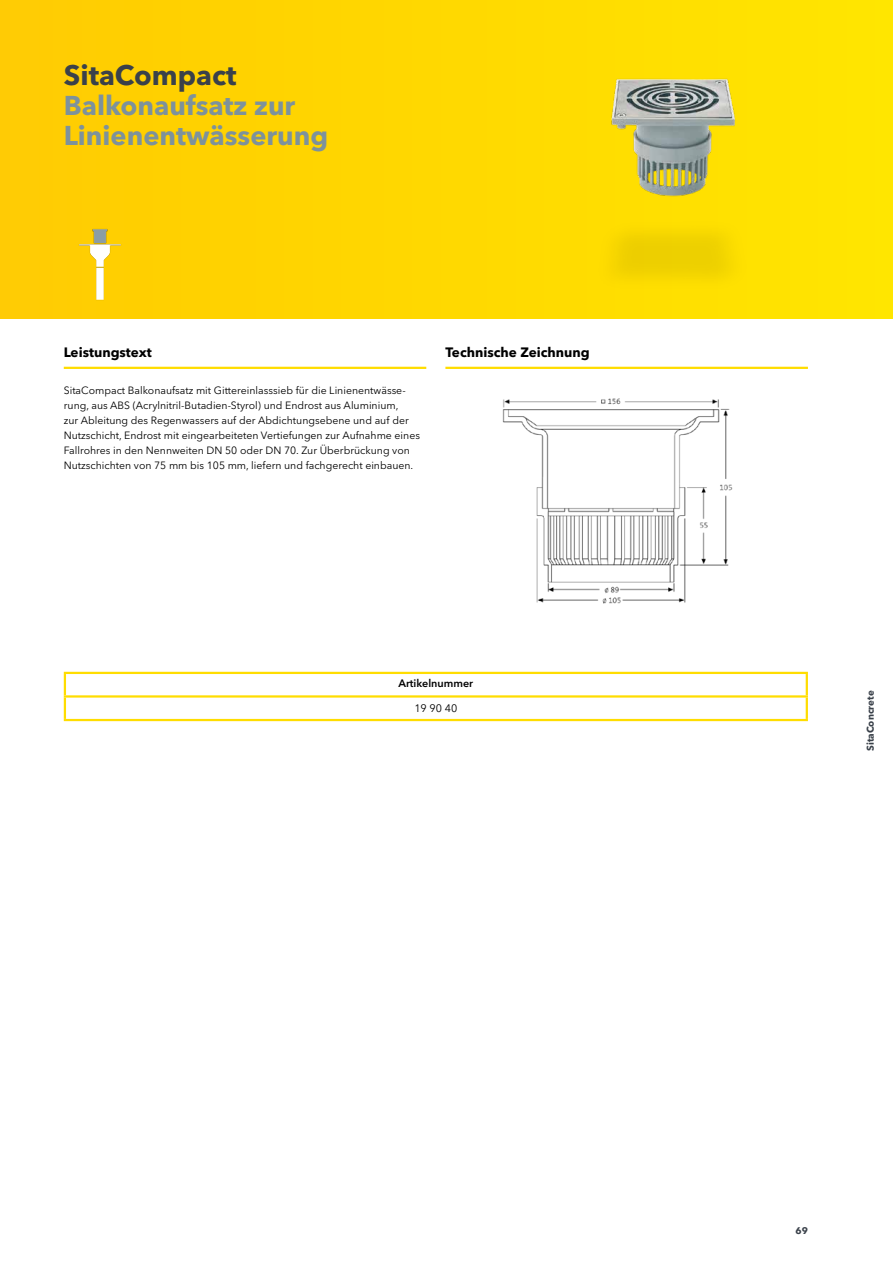
<style>
.page{position:relative;width:893px;height:1263px;background:#fff}
.page>*{position:absolute;margin:0;border:0;box-sizing:border-box;transform-origin:0 0}
.t1{font:700 28.05px "Avenir Next W1 G";color:#3a414a}
.t2{font:700 27px/30px "Avenir Next W1 G";color:#7d929c}
.t3{font:700 13.5px "Avenir Next W1 G";color:#000}
.t4{font:600 10.8px "Avenir Next W1 G";color:#000}
.t5{font:10.8px "Avenir Next W1 G";color:#000}
.t6{font:10.5px/15px "Avenir Next W1 G";color:#000}
.t7{font:700 9.75px "Avenir Next W1 G";color:#3a414a}
.t8{font:700 9.6px "Avenir Next W1 G";color:#3a414a}
</style>
<div class="page">
<div style="left:0;top:0;width:893px;height:319px;background:linear-gradient(to right,#ffcb01,#ffe600)"></div>
<hr style="left:64px;top:674px;width:2px;height:21px;background:#fd0">
<hr style="left:64px;top:672px;width:744px;height:2px;background:#fd0">
<hr style="left:806px;top:674px;width:2px;height:21px;background:#fd0">
<hr style="left:64px;top:698px;width:2px;height:21px;background:#fd0">
<hr style="left:64px;top:695px;width:744px;height:3px;background:#fd0">
<hr style="left:806px;top:698px;width:2px;height:21px;background:#fd0">
<hr style="left:64px;top:719px;width:744px;height:2px;background:#fd0">
<img style="left:523px;top:34px;width:306px;height:285px">
<img style="left:51px;top:215px;width:98px;height:98px">
<img style="left:502px;top:398px;width:231px;height:206px">
<hr style="left:64px;top:367px;width:362px;height:2px;background:#fd0">
<hr style="left:445px;top:367px;width:363px;height:2px;background:#fd0">
<h1 class="t1" style="left:64px;top:58px;width:174px">SitaCompact</h1>
<h2 class="t2" style="left:64px;top:90px;width:266px">Balkonaufsatz zur<br>Linienentwässerung</h2>
<p class="t3" style="left:64px;top:344px;width:89px">Leistungstext</p>
<p class="t3" style="left:445px;top:344px;width:146px">Technische Zeichnung</p>
<p class="t6" style="left:64px;top:383px;width:358px">SitaCompact Balkonaufsatz mit Gittereinlasssieb für die Linienentwässe&shy;rung, aus ABS (Acrylnitril-Butadien-Styrol) und Endrost aus Aluminium,<br>zur Ableitung des Regenwassers auf der Abdichtungsebene und auf der Nutzschicht, Endrost mit eingearbeiteten Vertiefungen zur Aufnahme eines Fallrohres in den Nennweiten DN 50 oder DN 70. Zur Überbrückung von Nutzschichten von 75 mm bis 105 mm, liefern und fachgerecht einbauen.</p>
<p class="t4" style="left:398px;top:677px;width:76px">Artikelnummer</p>
<p class="t5" style="left:414px;top:702px;width:44px">19 90 40</p>
<p class="t7" style="left:864px;top:751px;width:62px;rotate:-90deg">SitaConcrete</p>
<p class="t8" style="left:795px;top:1225px;width:14px">69</p>
</div>
